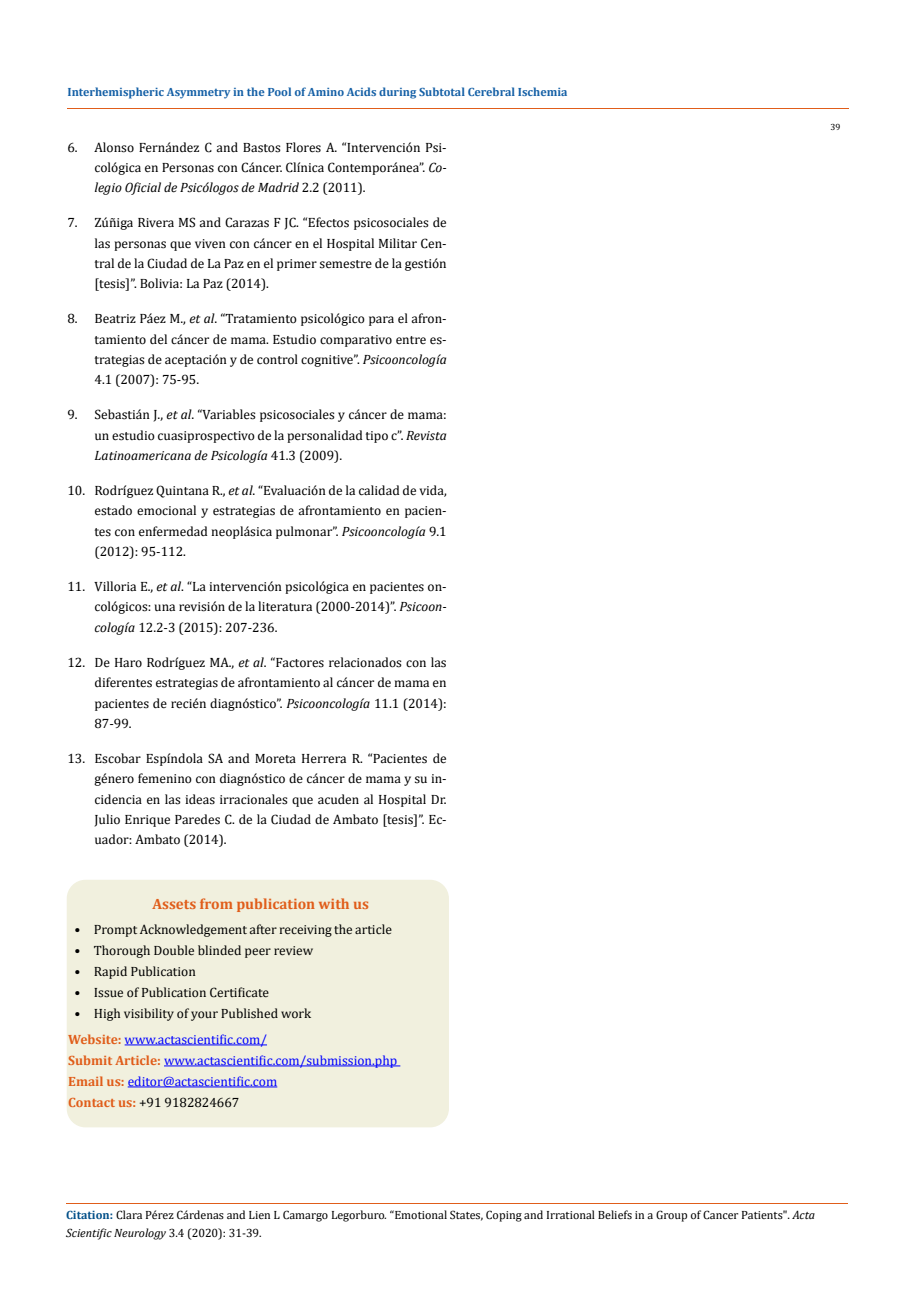
<style>
.page{position:relative;width:917px;height:1298px;background:#fff}
.page>*{position:absolute;margin:0;border:0;box-sizing:border-box;transform-origin:0 0}
.t1{font:700 15px "Cambria";color:#e05d1a}
.t2{font:13.5px/20.2px "Cambria";color:#000;text-align:justify}
.t3{font:13.5px/21px "Cambria";color:#00f}
.t4{font:12px/18px "Cambria";color:#000}
.t5{font:700 12px "Cambria";color:#1560a6}
.t6{font:9px "Cambria";color:#000}
.s1{font-style:italic}
.s2{font-weight:700;color:#e05d1a}
.s3{color:#000}
.s4{font-weight:700;color:#035089}
</style>
<div class="page">
<hr style="left:67px;top:109px;width:782px;height:1px;background:#e05d1a">
<div style="left:67px;top:880px;width:381px;height:246px;background:#f1f0de;border-radius:18px"></div>
<div style="left:67px;top:879px;width:382px;height:248px;border:2px solid #f1f0de;border-radius:18px"></div>
<hr style="left:125px;top:1044px;width:142px;height:1px;background:#00f">
<hr style="left:164px;top:1065px;width:236px;height:1px;background:#00f">
<hr style="left:128px;top:1086px;width:149px;height:1px;background:#00f">
<hr style="left:66px;top:1203px;width:782px;height:1px;background:#e05d1a">
<p class="t5" style="left:68px;top:83px;width:501px">Interhemispheric Asymmetry in the Pool of Amino Acids during Subtotal Cerebral Ischemia</p>
<p class="t2" style="left:94px;top:137px;width:354px;text-indent:-27px">6. Alonso Fernández C and Bastos Flores A. “Intervención Psi&shy;cológica en Personas con Cáncer. Clínica Contemporánea”. <span class="s1">Co&shy;legio Oficial de Psicólogos de Madrid</span> 2.2 (2011).</p>
<p class="t2" style="left:94px;top:212px;width:354px;text-indent:-27px">7. Zúñiga Rivera MS and Carazas F JC. “Efectos psicosociales de las personas que viven con cáncer en el Hospital Militar Cen&shy;tral de la Ciudad de La Paz en el primer semestre de la gestión [tesis]”. Bolivia: La Paz (2014).</p>
<p class="t2" style="left:94px;top:308px;width:354px;text-indent:-27px">8. Beatriz Páez M., <span class="s1">et al</span>. “Tratamiento psicológico para el afron&shy;tamiento del cáncer de mama. Estudio comparativo entre es&shy;trategias de aceptación y de control cognitive”. <span class="s1">Psicooncología </span>4.1 (2007): 75-95.</p>
<p class="t2" style="left:94px;top:404px;width:354px;text-indent:-27px">9. Sebastián J., <span class="s1">et al</span>. “Variables psicosociales y cáncer de mama: un estudio cuasiprospectivo de la personalidad tipo c”. <span class="s1">Revista Latinoamericana de Psicología</span> 41.3 (2009).</p>
<p class="t2" style="left:94px;top:480px;width:354px;text-indent:-27px">10. Rodríguez Quintana R., <span class="s1">et al</span>. “Evaluación de la calidad de vida, estado emocional y estrategias de afrontamiento en pacien&shy;tes con enfermedad neoplásica pulmonar”. <span class="s1">Psicooncología</span> 9.1 (2012): 95-112.</p>
<p class="t2" style="left:94px;top:576px;width:354px;text-indent:-27px">11. Villoria E., <span class="s1">et al</span>. “La intervención psicológica en pacientes on&shy;cológicos: una revisión de la literatura (2000-2014)”. <span class="s1">Psicoon&shy;cología</span> 12.2-3 (2015): 207-236.</p>
<p class="t2" style="left:94px;top:652px;width:354px;text-indent:-27px">12. De Haro Rodríguez MA., <span class="s1">et al</span>. “Factores relacionados con las diferentes estrategias de afrontamiento al cáncer de mama en pacientes de recién diagnóstico”. <span class="s1">Psicooncología</span> 11.1 (2014):<br>87-99.</p>
<p class="t2" style="left:94px;top:748px;width:354px;text-indent:-27px">13. Escobar Espíndola SA and Moreta Herrera R. “Pacientes de género femenino con diagnóstico de cáncer de mama y su in&shy;cidencia en las ideas irracionales que acuden al Hospital Dr.<br>Julio Enrique Paredes C. de la Ciudad de Ambato [tesis]”. Ec&shy;uador: Ambato (2014).</p>
<p class="t1" style="left:152px;top:893px;width:218px">Assets from publication with us</p>
<p class="t2" style="left:74px;top:919px;width:319px">• Prompt Acknowledgement after receiving the article</p>
<p class="t2" style="left:74px;top:940px;width:240px">• Thorough Double blinded peer review</p>
<p class="t2" style="left:74px;top:961px;width:123px">• Rapid Publication</p>
<p class="t2" style="left:74px;top:982px;width:196px">• Issue of Publication Certificate</p>
<p class="t2" style="left:74px;top:1003px;width:238px">• High visibility of your Published work</p>
<p class="t3" style="left:68px;top:1029px;width:330px"><span class="s2">Website:</span> www.actascientific.com/<br><span class="s2">Submit Article:</span> www.actascientific.com/submission.php <span class="s2">Email us:</span> editor@actascientific.com<br><span class="s2">Contact us:</span> <span class="s3">+91 9182824667</span></p>
<p class="t6" style="left:830px;top:122px;width:11px">39</p>
<p class="t4" style="left:66px;top:1206px;width:750px"><span class="s4">Citation:</span> Clara Pérez Cárdenas and Lien L Camargo Legorburo<span class="s1">.</span> “Emotional States, Coping and Irrational Beliefs in a Group of Cancer Patients". <span class="s1">Acta<br>Scientific Neurology</span> 3.4 (2020): 31-39.</p>
</div>
